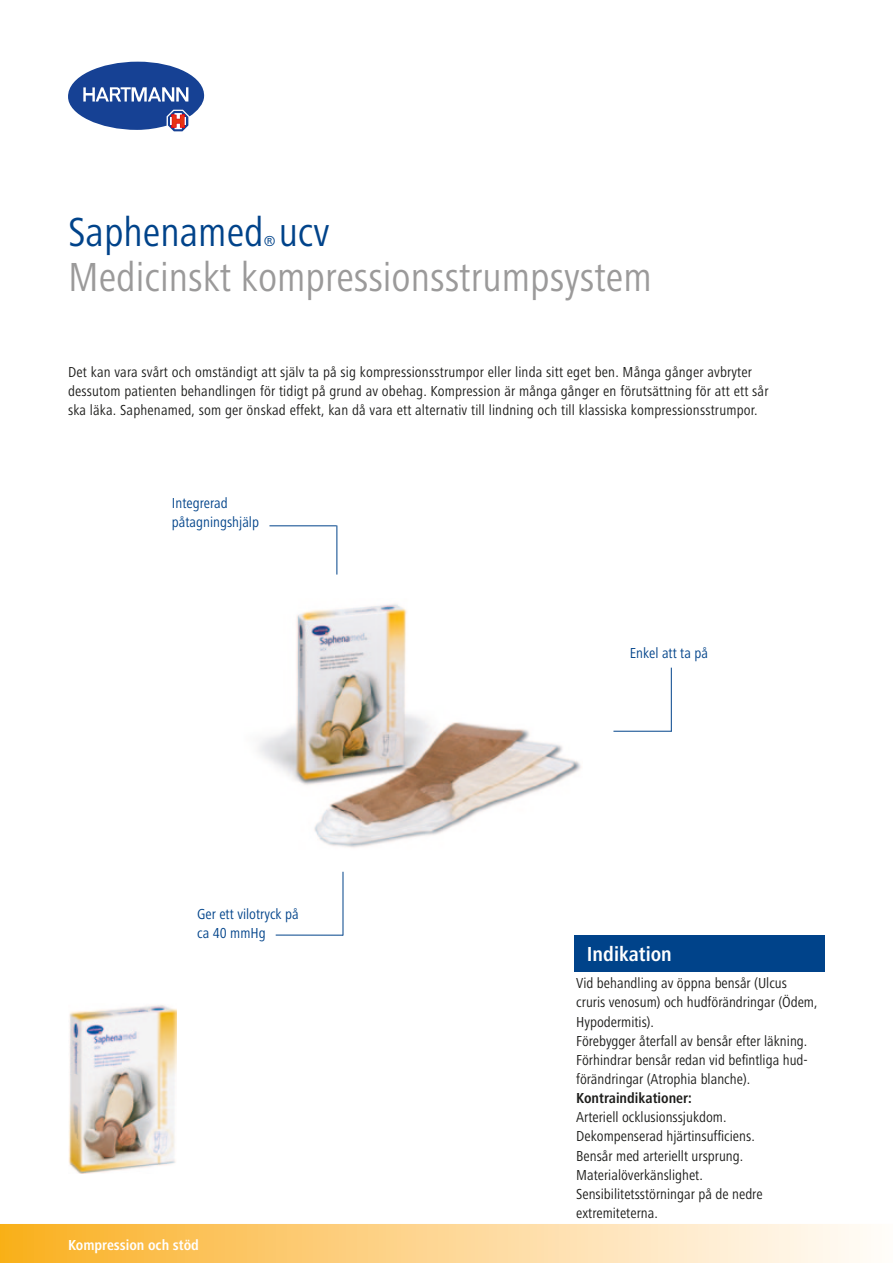
<style>
.page{position:relative;width:893px;height:1263px;background:#fff}
.page>*{position:absolute;margin:0;border:0;box-sizing:border-box;transform-origin:0 0}
.t1{font:condensed 42px "Frutiger Next LTCE";color:#9b9a9a}
.t2{font:condensed 42px "Frutiger Next LTCE";color:#00438a}
.t3{font:700 condensed 21px "Frutiger Next LTCE";color:#fff}
.t4{font:condensed 15px/19.2px "Frutiger Next LTCE";color:#1d1d1b}
.t5{font:condensed 15px/19.2px "Frutiger Next LTCE";color:#00438a}
.t6{font:700 condensed 15px "Frutiger Next LTCE";color:#1d1d1b}
.t7{font:700 condensed 15px "Frutiger Next LTCE";color:#fff}
</style>
<div class="page">
<svg style="left:0;top:1224px;width:867px;height:39px;background:#fdd58f"></svg>
<svg style="left:68px;top:62px;width:136px;height:69px"></svg>
<div style="left:574px;top:935px;width:251px;height:37px;background:#00438a"></div>
<hr style="left:671px;top:668px;width:1px;height:63px;background:#00438a">
<hr style="left:613px;top:731px;width:59px;height:1px;background:#00438a">
<hr style="left:336px;top:525px;width:1px;height:49px;background:#00438a">
<hr style="left:269px;top:525px;width:68px;height:1px;background:#00438a">
<hr style="left:343px;top:872px;width:1px;height:63px;background:#00438a">
<hr style="left:276px;top:935px;width:67px;height:1px;background:#00438a">
<img style="left:68px;top:1005px;width:109px;height:169px">
<img style="left:258px;top:604px;width:323px;height:244px">
<h1 class="t2" style="left:68px;top:209px;width:263px">Saphenamed ucv</h1>
<p class="t5" style="left:264px;top:232px;width:13px">®</p>
<h1 class="t1" style="left:68px;top:254px;width:585px">Medicinskt kompressionsstrumpsystem</h1>
<p class="t4" style="left:68px;top:362px;width:702px">Det kan vara svårt och omständigt att själv ta på sig kompressionsstrumpor eller linda sitt eget ben. Många gånger avbryter dessutom patienten behandlingen för tidigt på grund av obehag. Kompression är många gånger en förutsättning för att ett sår ska läka. Saphenamed, som ger önskad effekt, kan då vara ett alternativ till lindning och till klassiska kompressionsstrumpor.</p>
<p class="t5" style="left:172px;top:493px;width:89px">Integrerad påtagningshjälp</p>
<p class="t5" style="left:197px;top:904px;width:103px">Ger ett vilotryck på ca 40 mmHg</p>
<p class="t7" style="left:68px;top:1236px;width:132px">Kompression och stöd</p>
<p class="t5" style="left:630px;top:643px;width:80px">Enkel att ta på</p>
<h2 class="t3" style="left:587px;top:942px;width:87px">Indikation</h2>
<p class="t4" style="left:576px;top:974px;width:243px">Vid behandling av öppna bensår (Ulcus cruris venosum) och hudförändringar (Ödem, Hypodermitis).<br>Förebygger återfall av bensår efter läkning.<br>Förhindrar bensår redan vid befintliga hud&shy;förändringar (Atrophia blanche).</p>
<p class="t6" style="left:576px;top:1090px;width:117px">Kontraindikationer:</p>
<p class="t4" style="left:576px;top:1108px;width:188px">Arteriell ocklusionssjukdom.<br>Dekompenserad hjärtinsufficiens.<br>Bensår med arteriellt ursprung.<br>Materialöverkänslighet.<br>Sensibilitetsstörningar på de nedre extremiteterna.</p>
</div>
